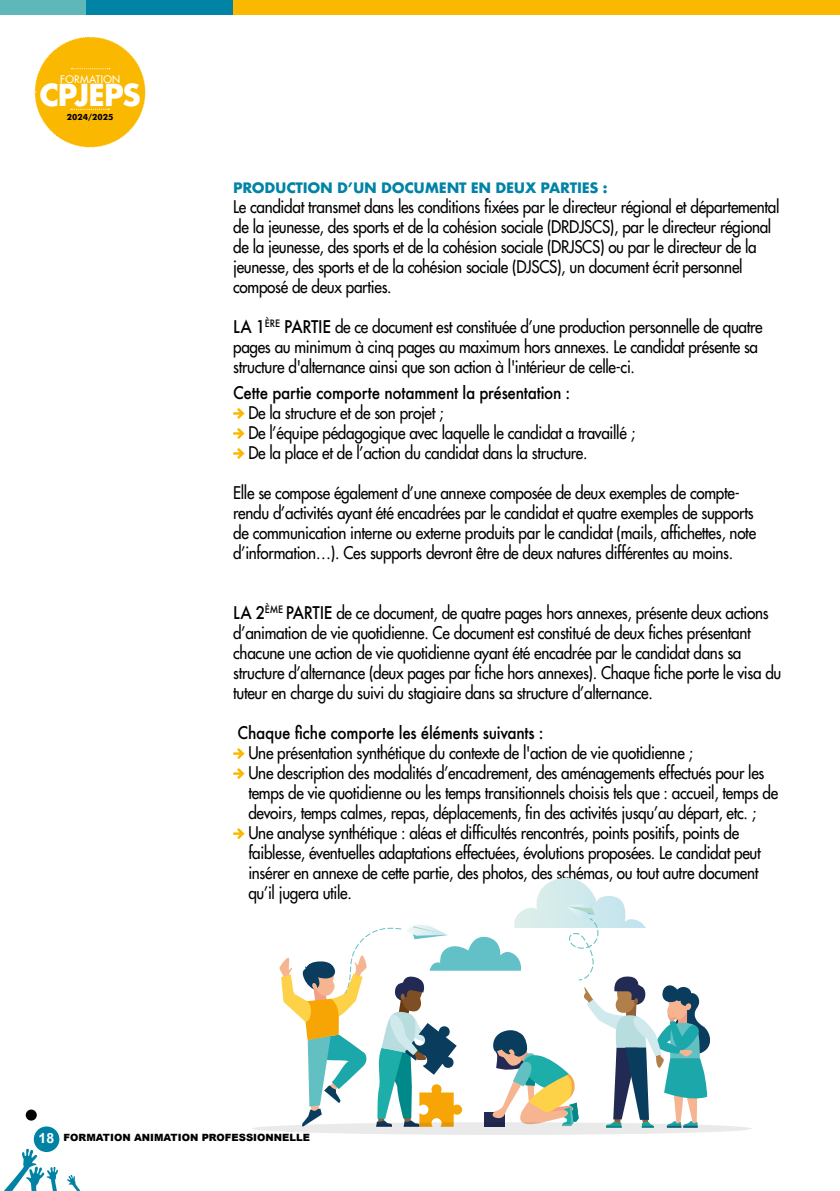
<style>
.page{position:relative;width:840px;height:1191px;background:#fff}
.page>*{position:absolute;margin:0;border:0;box-sizing:border-box;transform-origin:0 0}
.t1{font:700 29.6px "Futura";letter-spacing:-.05em;color:#fff}
.t2{font:17px/20px "Futura";letter-spacing:-.02em;color:#000;scale:.9 1}
.t3{font:500 17px "Futura";letter-spacing:-.02em;color:#000;scale:.9 1}
.t4{font:700 14px "Futura";letter-spacing:-.02em;color:#0083a5}
.t5{font:10.2px "Futura";letter-spacing:.03em;color:#fff}
.t6{font:900 10px "Arial";color:#000}
.t7{font:700 8.6px "Futura BT";color:#000}
.s1{font-weight:500}
.s2{font-weight:700;font-size:14px;color:#fff}
</style>
<div class="page">
<svg style="left:233px;top:408px;width:11px;height:11px"></svg>
<svg style="left:233px;top:428px;width:11px;height:11px"></svg>
<svg style="left:233px;top:448px;width:11px;height:11px"></svg>
<svg style="left:233px;top:748px;width:11px;height:11px"></svg>
<svg style="left:233px;top:768px;width:11px;height:11px"></svg>
<svg style="left:233px;top:828px;width:11px;height:11px"></svg>
<svg style="left:279px;top:878px;width:431px;height:247px"></svg>
<div style="left:252px;top:1122px;width:499px;height:13px;background:#eaeaea;border-radius:50%"></div>
<div style="left:34px;top:1126px;width:25px;height:26px;background:#0082a5;border-radius:50%"></div>
<div style="left:26px;top:1109px;width:11px;height:11px;background:#010202;border-radius:50%"></div>
<svg style="left:4px;top:1147px;width:77px;height:44px"></svg>
<div style="left:0;top:0;width:839px;height:15px;background:#fbb800"></div>
<div style="left:0;top:0;width:233px;height:15px;background:#0083a5"></div>
<div style="left:0;top:0;width:85px;height:15px;background:#5eb8ba"></div>
<svg style="left:34px;top:36px;width:112px;height:112px"></svg>
<p class="t5" style="left:60px;top:73px;width:61px">FORMATION</p>
<h1 class="t1" style="left:39px;top:73px;width:104px">CPJEPS</h1>
<p class="t7" style="left:67px;top:111px;width:48px">2024/2025</p>
<p class="t4" style="left:233px;top:177px;width:375px">PRODUCTION D’UN DOCUMENT EN DEUX PARTIES :</p>
<p class="t2" style="left:233px;top:196px;width:608px">Le candidat transmet dans les conditions fixées par le directeur régional et départemental de la jeunesse, des sports et de la cohésion sociale (DRDJSCS), par le directeur régional de la jeunesse, des sports et de la cohésion sociale (DRJSCS) ou par le directeur de la jeunesse, des sports et de la cohésion sociale (DJSCS), un document écrit personnel composé de deux parties.</p>
<p class="t2" style="left:233px;top:316px;width:589px"><span class="s1">LA 1</span><sup>ÈRE</sup> <span class="s1">PARTIE</span> de ce document est constituée d’une production personnelle de quatre pages au minimum à cinq pages au maximum hors annexes. Le candidat présente sa structure d'alternance ainsi que son action à l'intérieur de celle-ci.</p>
<p class="t3" style="left:233px;top:381px;width:376px">Cette partie comporte notamment la présentation :</p>
<p class="t2" style="left:248px;top:402px;width:431px">De la structure et de son projet ;<br>De l’équipe pédagogique avec laquelle le candidat a travaillé ;<br>De la place et de l’action du candidat dans la structure.</p>
<p class="t2" style="left:233px;top:482px;width:582px">Elle se compose également d’une annexe composée de deux exemples de compte&shy;rendu d’activités ayant été encadrées par le candidat et quatre exemples de supports de communication interne ou externe produits par le candidat (mails, affichettes, note d’information…). Ces supports devront être de deux natures différentes au moins.</p>
<p class="t2" style="left:233px;top:602px;width:610px"><span class="s1">LA 2</span><sup>ÈME</sup> <span class="s1">PARTIE</span> de ce document, de quatre pages hors annexes, présente deux actions d’animation de vie quotidienne. Ce document est constitué de deux fiches présentant chacune une action de vie quotidienne ayant été encadrée par le candidat dans sa structure d’alternance (deux pages par fiche hors annexes). Chaque fiche porte le visa du tuteur en charge du suivi du stagiaire dans sa structure d’alternance.</p>
<p class="t3" style="left:237px;top:721px;width:341px">Chaque fiche comporte les éléments suivants :</p>
<p class="t2" style="left:248px;top:742px;width:590px">Une présentation synthétique du contexte de l'action de vie quotidienne ;<br>Une description des modalités d’encadrement, des aménagements effectués pour les temps de vie quotidienne ou les temps transitionnels choisis tels que : accueil, temps de devoirs, temps calmes, repas, déplacements, fin des activités jusqu’au départ, etc. ; Une analyse synthétique : aléas et difficultés rencontrés, points positifs, points de faiblesse, éventuelles adaptations effectuées, évolutions proposées. Le candidat peut insérer en annexe de cette partie, des photos, des schémas, ou tout autre document qu’il jugera utile.</p>
<p class="t6" style="left:39px;top:1130px;width:273px"><span class="s2">18</span> FORMATION ANIMATION PROFESSIONNELLE</p>
</div>
